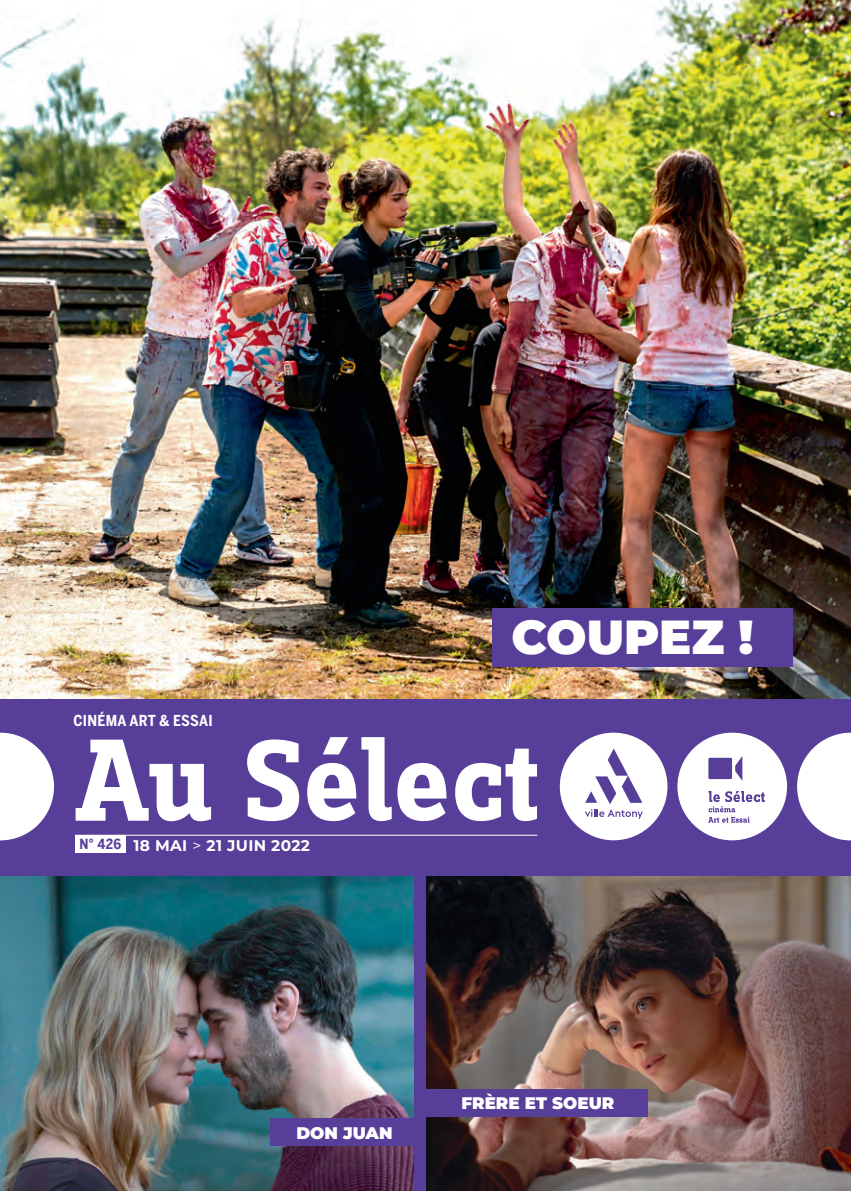
<style>
.page{position:relative;width:851px;height:1191px;background:#fff}
.page>*{position:absolute;margin:0;border:0;box-sizing:border-box;transform-origin:0 0}
.t1{font:900 47.8px "Montserrat";color:#fff}
.t2{font:900 16.8px "Montserrat";color:#fff}
.t3{font:700 15.4px "Montserrat";letter-spacing:.02em;color:#fff}
.t4{font:700 15px "Benton Sans Cond";letter-spacing:.02em;color:#fff}
.s1{font-weight:400}
</style>
<div class="page">
<img style="left:0;top:875px;width:414px;height:316px">
<img style="left:425px;top:875px;width:425px;height:316px">
<div style="left:414px;top:819px;width:11px;height:372px;background:#573e99"></div>
<img style="left:0;top:0;width:850px;height:699px">
<div style="left:0;top:699px;width:850px;height:176px;background:#573e99"></div>
<svg style="left:247px;top:739px;width:52px;height:82px"></svg>
<svg style="left:307px;top:737px;width:84px;height:84px"></svg>
<svg style="left:397px;top:763px;width:49px;height:58px"></svg>
<svg style="left:455px;top:748px;width:82px;height:73px"></svg>
<svg style="left:76px;top:739px;width:135px;height:82px"></svg>
<div style="left:677px;top:732px;width:109px;height:108px;background:#fff;border-radius:50%"></div>
<svg style="left:735px;top:756px;width:7px;height:24px"></svg>
<div style="left:708px;top:758px;width:24px;height:21px;background:#573e99"></div>
<svg style="left:708px;top:791px;width:56px;height:31px"></svg>
<div style="left:559px;top:732px;width:108px;height:108px;background:#fff;border-radius:50%"></div>
<svg style="left:584px;top:748px;width:58px;height:71px"></svg>
<hr style="left:75px;top:835px;width:462px;height:1px;background:#fff">
<div style="left:75px;top:834px;width:51px;height:18px;background:#fff"></div>
<svg style="left:797px;top:732px;width:53px;height:108px"></svg>
<svg style="left:0;top:732px;width:54px;height:108px"></svg>
<div style="left:421px;top:1089px;width:227px;height:27px;background:#573e99"></div>
<div style="left:270px;top:1118px;width:149px;height:27px;background:#573e99"></div>
<div style="left:492px;top:608px;width:300px;height:58px;background:#573e99"></div>
<p class="t4" style="left:73px;top:712px;width:141px">CINÉMA ART &amp; ESSAI</p>
<p class="t3" style="left:79px;top:835px;width:232px"><sup>N°</sup> <sup>426</sup> 18 MAI <span class="s1">&gt;</span> 21 JUIN 2022</p>
<h1 class="t1" style="left:511px;top:601px;width:243px">COUPEZ !</h1>
<p class="t2" style="left:296px;top:1120px;width:98px">DON JUAN</p>
<p class="t2" style="left:461px;top:1090px;width:154px">FRÈRE ET SOEUR</p>
</div>
